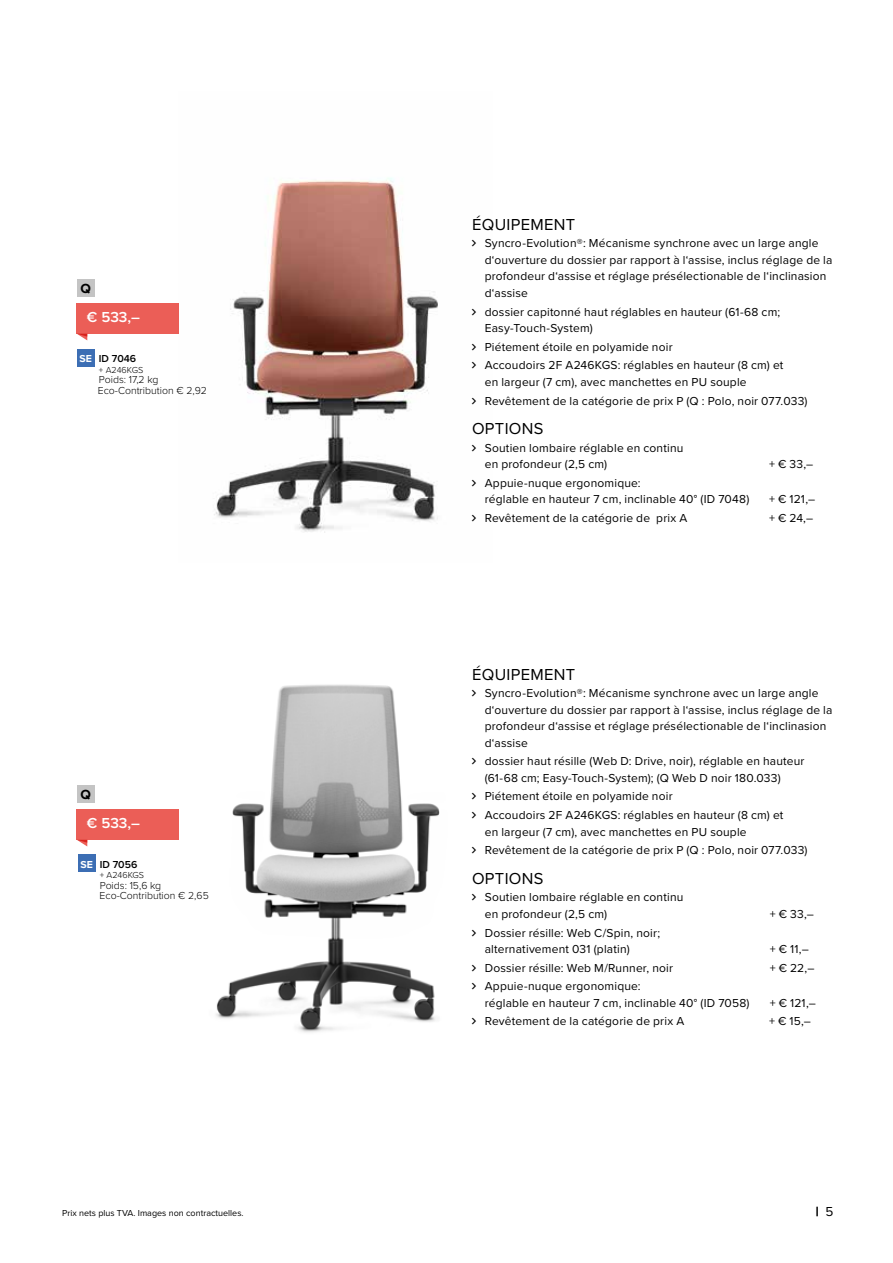
<style>
.page{position:relative;width:893px;height:1263px;background:#fff}
.page>*{position:absolute;margin:0;border:0;box-sizing:border-box;transform-origin:0 0}
.t1{font:16.5px "Proxima Nova";letter-spacing:.02em;color:#000}
.t2{font:600 15px "Proxima Nova";color:#fff}
.t3{font:700 13.8px "Proxima Nova";color:#000}
.t4{font:900 13.5px "Proxima Nova";color:#000}
.t5{font:12px/16.5px "Proxima Nova";letter-spacing:.015em;color:#000}
.t6{font:300 10.5px/10.5px "Proxima Nova";color:#000}
.t7{font:600 10.5px "Proxima Nova";color:#000}
.t8{font:9px "Proxima Nova";color:#000}
.t9{font:300 9px "Proxima Nova";color:#000}
.s1{font-weight:700;color:#fff}
.s2{font-weight:400}
</style>
<div class="page">
<img style="left:214px;top:178px;width:224px;height:355px">
<img style="left:216px;top:684px;width:224px;height:349px">
<div style="left:77px;top:304px;width:102px;height:30px;background:#eb5e57"></div>
<svg style="left:77px;top:334px;width:10px;height:6px"></svg>
<div style="left:77px;top:349px;width:18px;height:18px;background:#3c6eb4"></div>
<div style="left:77px;top:810px;width:102px;height:30px;background:#eb5e57"></div>
<svg style="left:77px;top:840px;width:10px;height:6px"></svg>
<div style="left:78px;top:855px;width:18px;height:17px;background:#3c6eb4"></div>
<div style="left:77px;top:279px;width:18px;height:18px;background:#c4c4c4"></div>
<div style="left:77px;top:785px;width:18px;height:18px;background:#c4c4c4"></div>
<p class="t3" style="left:81px;top:278px;width:12px">Q</p>
<p class="t2" style="left:87px;top:306px;width:55px">€ 533,–</p>
<p class="t7" style="left:80px;top:351px;width:58px"><span class="s1">SE</span> ID 7046</p>
<p class="t9" style="left:99px;top:363px;width:46px">+ A246KGS</p>
<p class="t6" style="left:98px;top:374px;width:111px">Poids: 17,2 kg<br>Eco-Contribution € 2,92</p>
<p class="t3" style="left:81px;top:784px;width:12px">Q</p>
<p class="t2" style="left:87px;top:812px;width:55px">€ 533,–</p>
<p class="t7" style="left:80px;top:856px;width:58px"><span class="s1">SE</span> ID 7056</p>
<p class="t9" style="left:100px;top:869px;width:46px">+ A246KGS</p>
<p class="t6" style="left:100px;top:879px;width:111px">Poids: 15,6 kg<br>Eco-Contribution € 2,65</p>
<p class="t8" style="left:62px;top:1206px;width:183px">Prix nets plus TVA. Images non contractuelles.</p>
<h1 class="t1" style="left:472px;top:212px;width:105px">ÉQUIPEMENT</h1>
<p class="t5" style="left:485px;top:235px;width:349px">Syncro-Evolution®: Mécanisme synchrone avec un large angle d‘ouverture du dossier par rapport à l‘assise, inclus réglage de la profondeur d‘assise et réglage présélectionable de l‘inclinasion d‘assise</p>
<p class="t5" style="left:485px;top:303px;width:297px">dossier capitonné haut réglables en hauteur (61-68 cm;<br>Easy-Touch-System)</p>
<p class="t5" style="left:485px;top:337px;width:300px;line-height:18.6px">Piétement étoile en polyamide noir<br>Accoudoirs 2F A246KGS: réglables en hauteur (8 cm) et</p>
<p class="t5" style="left:485px;top:372px;width:324px;line-height:18.6px">en largeur (7 cm), avec manchettes en PU souple<br>Revêtement de la catégorie de prix P (Q : Polo, noir 077.033)</p>
<h1 class="t1" style="left:472px;top:416px;width:73px">OPTIONS</h1>
<p class="t5" style="left:485px;top:439px;width:200px">Soutien lombaire réglable en continu en profondeur (2,5 cm)</p>
<p class="t5" style="left:769px;top:455px;width:46px">+ € 33,–</p>
<p class="t5" style="left:485px;top:474px;width:266px">Appuie-nuque ergonomique:<br>réglable en hauteur 7 cm, inclinable 40° (ID 7048)</p>
<p class="t5" style="left:769px;top:490px;width:48px">+ € 121,–</p>
<p class="t5" style="left:485px;top:509px;width:204px">Revêtement de la catégorie de prix A</p>
<p class="t5" style="left:769px;top:509px;width:46px">+ € 24,–</p>
<h1 class="t1" style="left:472px;top:662px;width:105px">ÉQUIPEMENT</h1>
<p class="t5" style="left:485px;top:684px;width:349px">Syncro-Evolution®: Mécanisme synchrone avec un large angle d‘ouverture du dossier par rapport à l‘assise, inclus réglage de la profondeur d‘assise et réglage présélectionable de l‘inclinasion d‘assise</p>
<p class="t5" style="left:485px;top:752px;width:321px">dossier haut résille (Web D: Drive, noir), réglable en hauteur (61-68 cm; Easy-Touch-System); (Q Web D noir 180.033)</p>
<p class="t5" style="left:485px;top:787px;width:300px;line-height:18.6px">Piétement étoile en polyamide noir<br>Accoudoirs 2F A246KGS: réglables en hauteur (8 cm) et</p>
<p class="t5" style="left:485px;top:822px;width:324px;line-height:18.6px">en largeur (7 cm), avec manchettes en PU souple<br>Revêtement de la catégorie de prix P (Q : Polo, noir 077.033)</p>
<h1 class="t1" style="left:472px;top:866px;width:73px">OPTIONS</h1>
<p class="t5" style="left:485px;top:888px;width:200px">Soutien lombaire réglable en continu en profondeur (2,5 cm)</p>
<p class="t5" style="left:770px;top:905px;width:46px">+ € 33,–</p>
<p class="t5" style="left:485px;top:924px;width:177px">Dossier résille: Web C/Spin, noir; alternativement 031 (platin)</p>
<p class="t5" style="left:770px;top:940px;width:41px">+ € 11,–</p>
<p class="t5" style="left:485px;top:959px;width:190px">Dossier résille: Web M/Runner, noir</p>
<p class="t5" style="left:770px;top:959px;width:46px">+ € 22,–</p>
<p class="t5" style="left:485px;top:977px;width:266px">Appuie-nuque ergonomique:<br>réglable en hauteur 7 cm, inclinable 40° (ID 7058)</p>
<p class="t5" style="left:770px;top:994px;width:48px">+ € 121,–</p>
<p class="t5" style="left:485px;top:1012px;width:201px">Revêtement de la catégorie de prix A</p>
<p class="t5" style="left:769px;top:1012px;width:44px">+ € 15,–</p>
<p class="t4" style="left:816px;top:1201px;width:19px">| <span class="s2">5</span></p>
</div>
